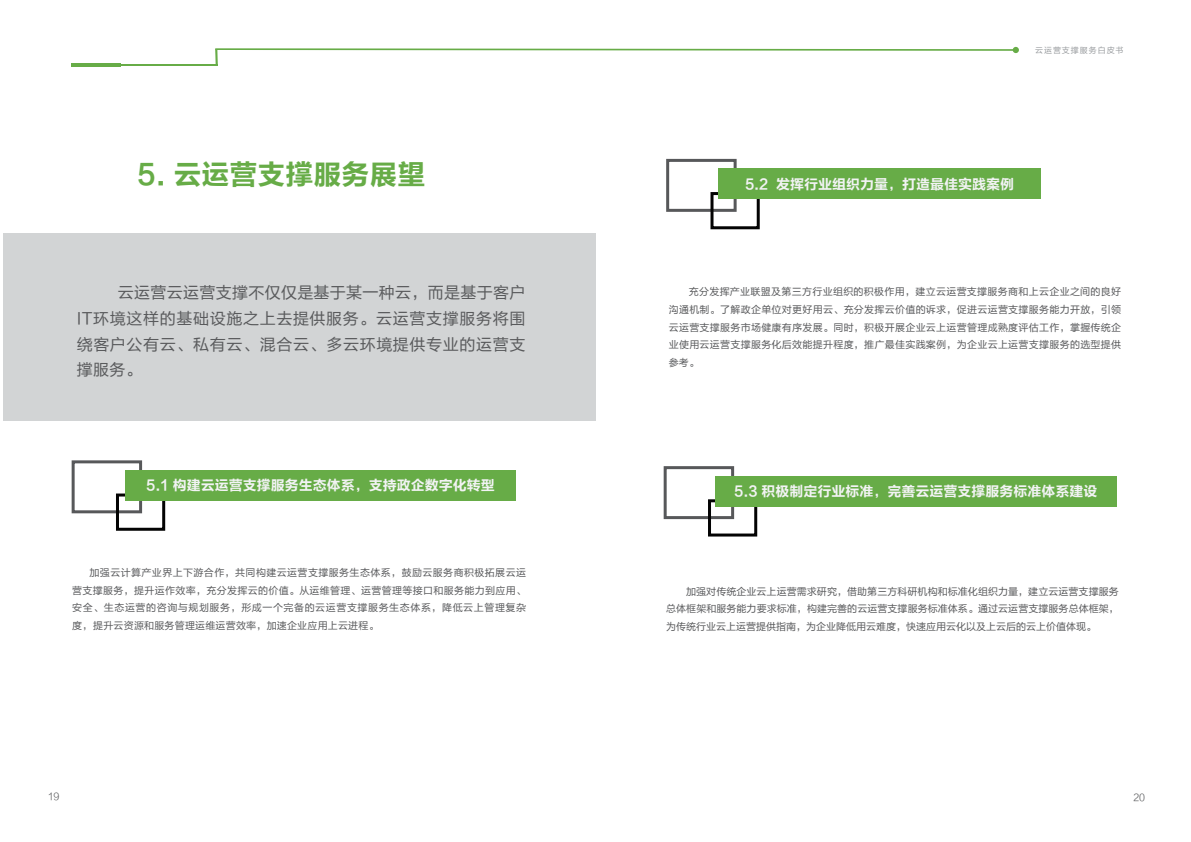
<style>
.page{position:relative;width:1191px;height:842px;background:#fff}
.page>*{position:absolute;margin:0;border:0;box-sizing:border-box;transform-origin:0 0}
.t1{font:28px "FZLTCHJW GB1 0";color:#67ac47}
.t2{font:16px/25.6px "FZLTHJW GB1 0";letter-spacing:.04em;color:#595a5c;text-align:justify}
.t3{font:14px "FZLTCHJW GB1 0";color:#f2f3f4}
.t4{font:10px/17.6px "FZLTHJW GB1 0";letter-spacing:.02em;color:#57585a;text-align:justify}
.t5{font:10px "FZLTXHK";color:#595a5c}
.t6{font:8px "FZLTHJW GB1 0";color:#989b9e}
</style>
<div class="page">
<div style="left:72px;top:460px;width:70px;height:53px;border:3px solid #57585a"></div>
<div style="left:116px;top:493px;width:49px;height:38px;border:3px solid #030303"></div>
<div style="left:125px;top:471px;width:391px;height:30px;background:#67ac47"></div>
<div style="left:666px;top:159px;width:70px;height:53px;border:3px solid #57585a"></div>
<div style="left:710px;top:192px;width:49px;height:37px;border:3px solid #030303"></div>
<div style="left:663px;top:466px;width:71px;height:53px;border:3px solid #57585a"></div>
<div style="left:708px;top:499px;width:49px;height:37px;border:3px solid #030303"></div>
<div style="left:715px;top:476px;width:401px;height:31px;background:#67ac47"></div>
<div style="left:3px;top:233px;width:592px;height:188px;background:#d2d4d5"></div>
<div style="left:1012px;top:47px;width:7px;height:6px;background:#67ac47;border-radius:50%"></div>
<hr style="left:71px;top:65px;width:146px;height:1px;background:#67ac47">
<hr style="left:71px;top:64px;width:50px;height:3px;background:#67ac47">
<svg style="left:215px;top:48px;width:801px;height:18px"></svg>
<div style="left:718px;top:168px;width:323px;height:31px;background:#67ac47"></div>
<h1 class="t1" style="left:137px;top:158px;width:290px">5. 云运营支撑服务展望</h1>
<p class="t6" style="left:1035px;top:46px;width:90px">云 运 营 支 撑 服 务 白 皮 书</p>
<h3 class="t3" style="left:745px;top:176px;width:271px">5.2 发挥行业组织力量，打造最佳实践案例</h3>
<h2 class="t2" style="left:77px;top:280px;width:450px;text-indent:41px">云运营云运营支撑不仅仅是基于某一种云，而是基于客户IT环境这样的基础设施之上去提供服务。云运营支撑服务将围绕客户公有云、私有云、混合云、多云环境提供专业的运营支撑服务。</h2>
<p class="t4" style="left:669px;top:283px;width:454px;text-indent:20px">充分发挥产业联盟及第三方行业组织的积极作用，建立云运营支撑服务商和上云企业之间的良好沟通机制。了解政企单位对更好用云、充分发挥云价值的诉求，促进云运营支撑服务能力开放，引领云运营支撑服务市场健康有序发展。同时，积极开展企业云上运营管理成熟度评估工作，掌握传统企业使用云运营支撑服务化后效能提升程度，推广最佳实践案例，为企业云上运营支撑服务的选型提供参考。</p>
<h3 class="t3" style="left:146px;top:477px;width:350px">5.1 构建云运营支撑服务生态体系，支持政企数字化转型</h3>
<p class="t4" style="left:72px;top:564px;width:455px;text-indent:17px">加强云计算产业界上下游合作，共同构建云运营支撑服务生态体系，鼓励云服务商积极拓展云运营支撑服务，提升运作效率，充分发挥云的价值。从运维管理、运营管理等接口和服务能力到应用、安全、生态运营的咨询与规划服务，形成一个完备的云运营支撑服务生态体系，降低云上管理复杂度，提升云资源和服务管理运维运营效率，加速企业应用上云进程。</p>
<h3 class="t3" style="left:734px;top:483px;width:365px">5.3 积极制定行业标准，完善云运营支撑服务标准体系建设</h3>
<p class="t4" style="left:666px;top:582px;width:454px;text-indent:20px">加强对传统企业云上运营需求研究，借助第三方科研机构和标准化组织力量，建立云运营支撑服务总体框架和服务能力要求标准，构建完善的云运营支撑服务标准体系。通过云运营支撑服务总体框架，为传统行业云上运营提供指南，为企业降低用云难度，快速应用云化以及上云后的云上价值体现。</p>
<p class="t5" style="left:48px;top:791px;width:13px">19</p>
<p class="t5" style="left:1133px;top:792px;width:13px">20</p>
</div>
